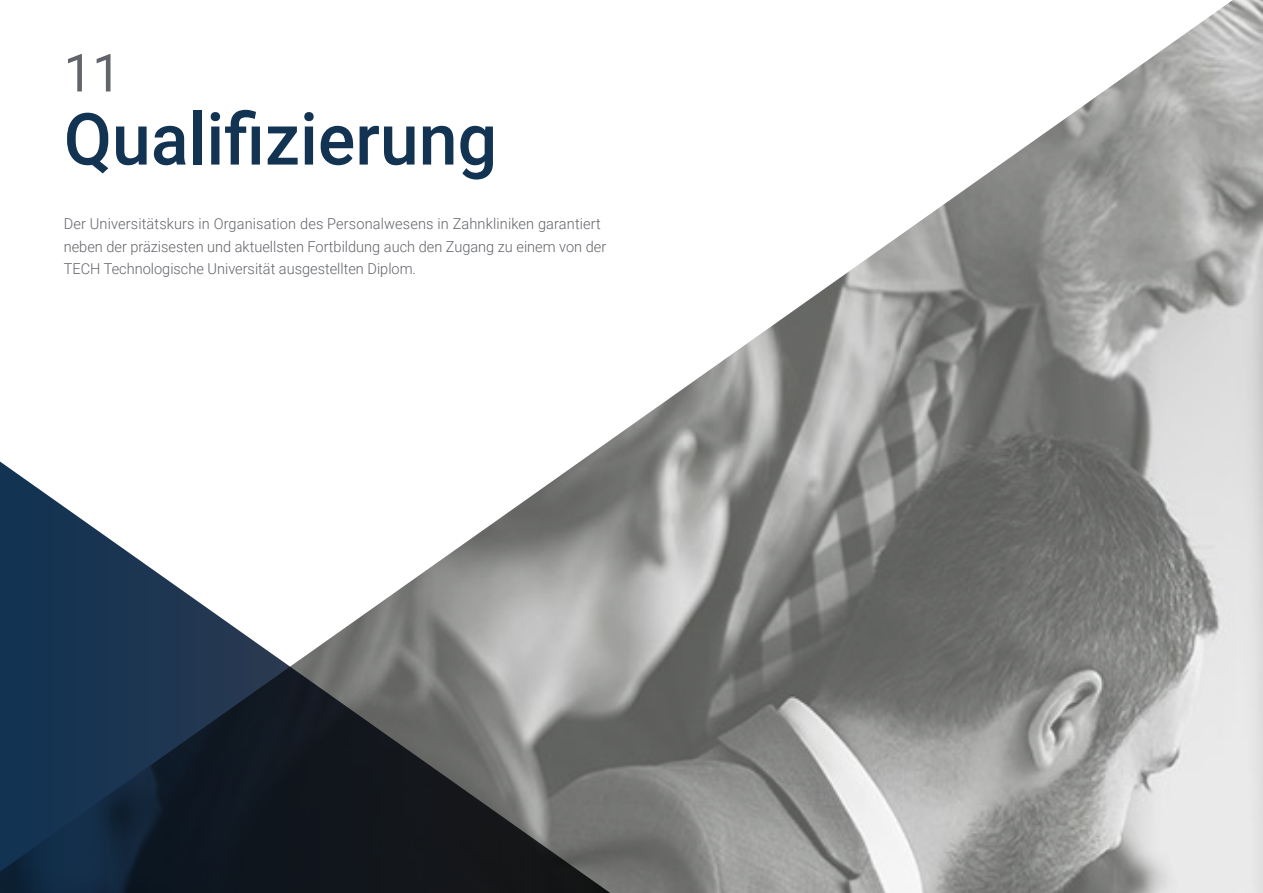
<style>
.page{position:relative;width:1263px;height:893px;background:#fff}
.page>*{position:absolute;margin:0;border:0;box-sizing:border-box;transform-origin:0 0}
.t1{font:500 72px "Roboto";color:#123352}
.t2{font:52.5px "Roboto";color:#61646a}
.t3{font:300 15px/22.5px "Roboto";color:#61646a}
</style>
<div class="page">
<img style="left:602px;top:0;width:661px;height:893px">
<svg style="left:0;top:446px;width:640px;height:447px"></svg>
<h2 class="t2" style="left:64px;top:36px;width:59px">11</h2>
<h1 class="t1" style="left:64px;top:89px;width:435px">Qualifizierung</h1>
<p class="t3" style="left:64px;top:212px;width:544px">Der Universitätskurs in Organisation des Personalwesens in Zahnkliniken garantiert neben der präzisesten und aktuellsten Fortbildung auch den Zugang zu einem von der<br>TECH Technologische Universität ausgestellten Diplom.</p>
</div>
